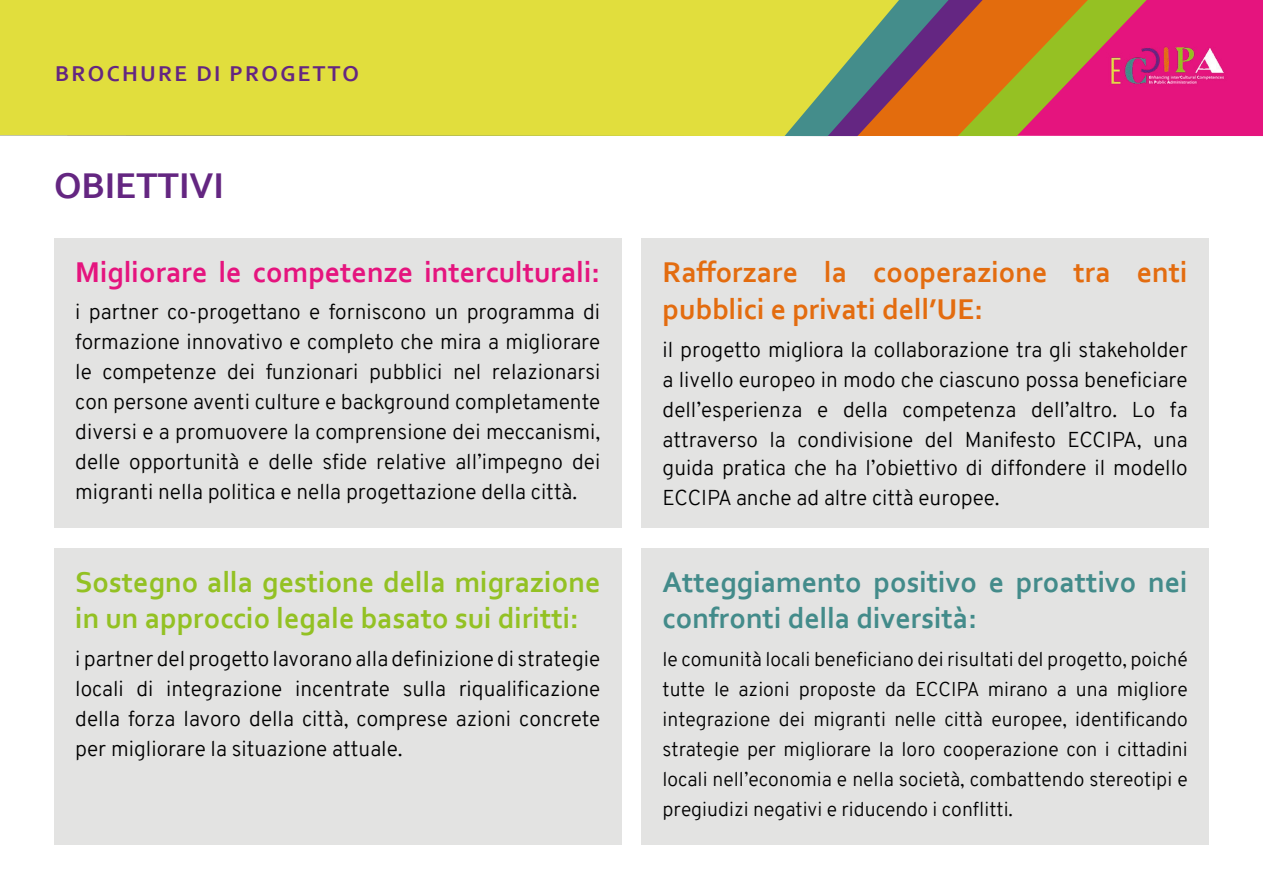
<style>
.page{position:relative;width:1263px;height:893px;background:#fff}
.page>*{position:absolute;margin:0;border:0;box-sizing:border-box;transform-origin:0 0}
.t1{font:700 37.5px "Corbel";color:#642681}
.t2{font:700 30px/36px "Corbel";color:#93c123}
.t3{font:700 30px/36px "Corbel";color:#438b8a}
.t4{font:700 30px/37.5px "Corbel";color:#e36c0f}
.t5{font:700 30px "Corbel";color:#e5147e}
.t6{font:700 22.5px "Corbel";letter-spacing:.1em;color:#642681}
.t7{font:300 21px/30px "Overpass";color:#000;text-align:justify}
.t8{font:300 19.5px/30px "Overpass";color:#000;text-align:justify}
</style>
<div class="page">
<div style="left:1147px;top:0;width:116px;height:136px;background:#e5147e"></div>
<svg style="left:1088px;top:0;width:59px;height:136px;background:#c94f5e"></svg>
<svg style="left:982px;top:0;width:106px;height:136px;background:#c37e2a"></svg>
<svg style="left:948px;top:0;width:34px;height:136px;background:#cb671e"></svg>
<svg style="left:899px;top:0;width:49px;height:136px;background:#a06046"></svg>
<div style="left:0;top:0;width:899px;height:136px;background:#e1de3d"></div>
<img style="left:1102px;top:35px;width:135px;height:66px">
<div style="left:54px;top:238px;width:567px;height:289px;background:#e3e3e2"></div>
<div style="left:641px;top:238px;width:568px;height:289px;background:#e3e3e2"></div>
<div style="left:54px;top:549px;width:567px;height:296px;background:#e3e3e2"></div>
<div style="left:641px;top:549px;width:568px;height:296px;background:#e3e3e2"></div>
<p class="t6" style="left:55px;top:59px;width:305px">BROCHURE DI PROGETTO</p>
<h1 class="t1" style="left:54px;top:162px;width:171px">OBIETTIVI</h1>
<h2 class="t5" style="left:75px;top:253px;width:527px">Migliorare le competenze interculturali:</h2>
<p class="t7" style="left:75px;top:297px;width:527px">i partner co-progettano e forniscono un programma di formazione innovativo e completo che mira a migliorare le competenze dei funzionari pubblici nel relazionarsi con persone aventi culture e background completamente diversi e a promuovere la comprensione dei meccanismi, delle opportunità e delle sfide relative all’impegno dei migranti nella politica e nella progettazione della città.</p>
<h2 class="t2" style="left:75px;top:563px;width:527px">Sostegno alla gestione della migrazione in un approccio legale basato sui diritti:</h2>
<p class="t7" style="left:75px;top:643px;width:526px">i partner del progetto lavorano alla definizione di strategie locali di integrazione incentrate sulla riqualificazione della forza lavoro della città, comprese azioni concrete per migliorare la situazione attuale.</p>
<h2 class="t4" style="left:662px;top:252px;width:527px">Rafforzare la cooperazione tra enti pubblici e privati dell’UE:</h2>
<p class="t7" style="left:662px;top:335px;width:527px">il progetto migliora la collaborazione tra gli stakeholder a livello europeo in modo che ciascuno possa beneficiare dell’esperienza e della competenza dell’altro. Lo fa attraverso la condivisione del Manifesto ECCIPA, una guida pratica che ha l’obiettivo di diffondere il modello ECCIPA anche ad altre città europee.</p>
<h2 class="t3" style="left:662px;top:563px;width:527px">Atteggiamento positivo e proattivo nei confronti della diversità:</h2>
<p class="t8" style="left:662px;top:644px;width:527px">le comunità locali beneficiano dei risultati del progetto, poiché tutte le azioni proposte da ECCIPA mirano a una migliore integrazione dei migranti nelle città europee, identificando strategie per migliorare la loro cooperazione con i cittadini locali nell’economia e nella società, combattendo stereotipi e pregiudizi negativi e riducendo i conflitti.</p>
</div>
